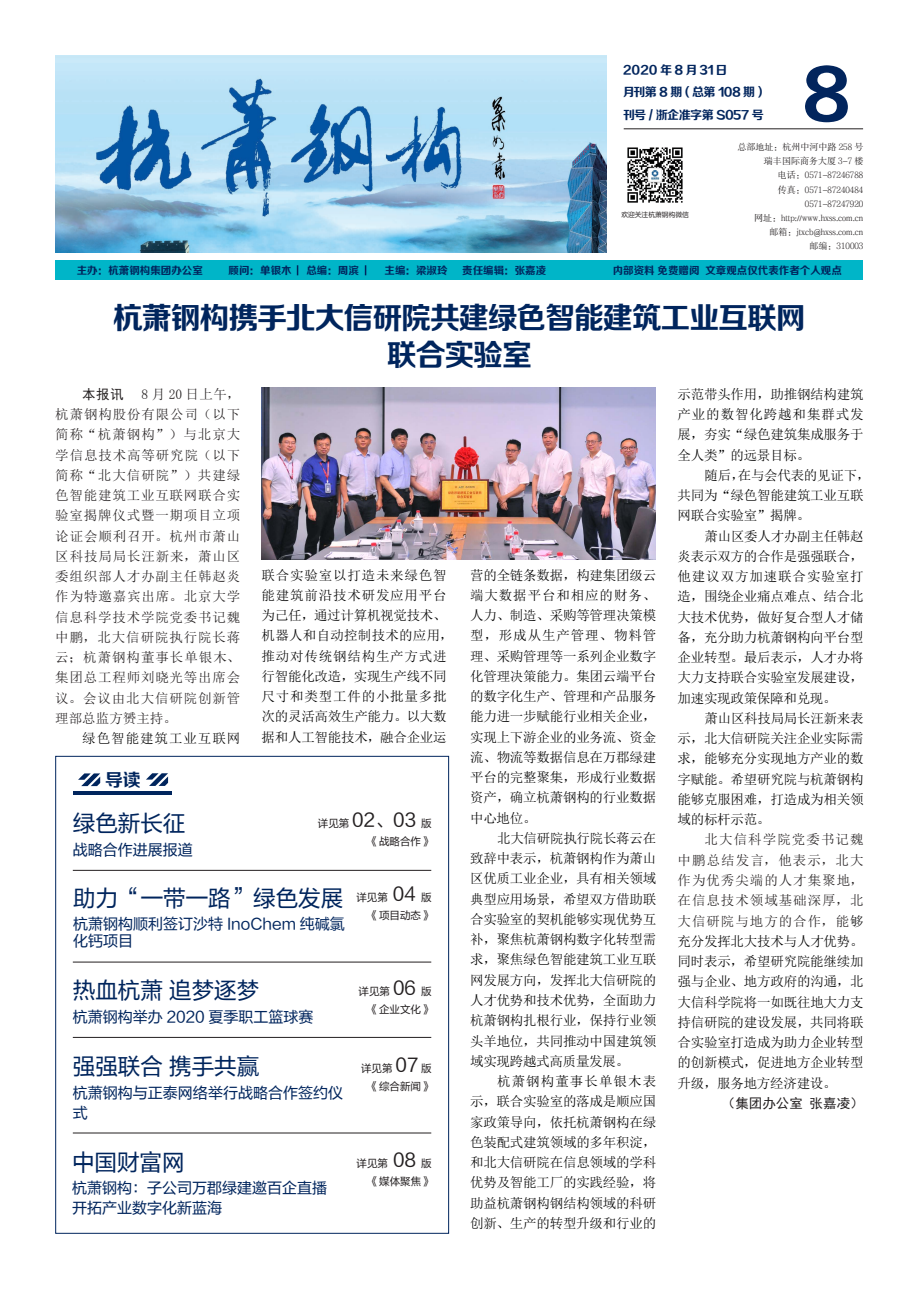
<style>
.page{position:relative;width:919px;height:1289px;background:#fff}
.page>*{position:absolute;margin:0;border:0;box-sizing:border-box;transform-origin:0 0}
.t1{font:67.5px "FZZCHJW GB1 0";color:#02255d}
.t2{font:30px/37.5px "FZZCHJW GB1 0";letter-spacing:-.04em;color:#00255d;text-align:center}
.t3{font:22.5px "FZLTHJW GB1 0";color:#00255d}
.t4{font:18px "FZLTHJW GB1 0";color:#231f20}
.t5{font:17.85px "FZZCHJW GB1 0";color:#00255d}
.t6{font:15px/19.5px "FZLTHJW GB1 0";color:#00255d}
.t7{font:13.5px/20.2px "Sim Sun";letter-spacing:-.015em;color:#000;text-align:justify}
.t8{font:13.5px/20.2px "Sim Sun";letter-spacing:.065em;color:#231f20;text-align:justify}
.t9{font:13.5px/20.2px "Sim Sun";letter-spacing:.02em;color:#000}
.t10{font:13.5px "Sim Hei";color:#231f20}
.t11{font:13.5px "Sim Sun";letter-spacing:.07em;color:#000}
.t12{font:12px/22.5px "FZZCHJW GB1 0";letter-spacing:-.04em;color:#02255d}
.t13{font:10.5px "FZZCHJW GB1 0";color:#00255d}
.t14{font:10.5px/18px "FZLTHJW GB1 0";color:#231f20;text-align:right}
.t15{font:9px/14.1px "FZSSJW GB1 0";color:#231f20;text-align:right}
.t16{font:6.75px "FZLTHJW GB1 0";color:#231f20}
.s1{color:#231f20}
.s2{font-size:10.5px}
.s3{font-size:18px}
</style>
<div class="page">
<img style="left:627px;top:147px;width:56px;height:56px">
<img style="left:55px;top:55px;width:551px;height:197px">
<hr style="left:623px;top:129px;width:240px;height:1px;background:#231f20">
<div style="left:55px;top:261px;width:808px;height:19px;background:#00b5c8"></div>
<hr style="left:73px;top:791px;width:98px;height:3px;background:#00255d">
<svg style="left:78px;top:773px;width:22px;height:13px"></svg>
<svg style="left:146px;top:773px;width:22px;height:13px"></svg>
<hr style="left:73px;top:1132px;width:358px;height:1px;background:#231f20">
<hr style="left:73px;top:870px;width:358px;height:1px;background:#231f20">
<hr style="left:73px;top:1037px;width:358px;height:1px;background:#231f20">
<hr style="left:73px;top:961px;width:358px;height:1px;background:#231f20">
<img style="left:261px;top:388px;width:394px;height:171px">
<p class="t12" style="left:622px;top:59px;width:142px">2020年8月31日<br>月刊第8期 (总第108期)刊号 / 浙企准字第 S057 号</p>
<h1 class="t1" style="left:801px;top:59px;width:51px">8</h1>
<p class="t15" style="left:737px;top:140px;width:127px">总部地址：杭州中河中路 258 号瑞丰国际商务大厦 3-7 楼<br>电话：0571-87246788<br>传真：0571-87240484<br>0571-87247920<br>网址：http://www.hxss.com.cn<br>邮箱：jtxcb@hxss.com.cn<br>邮编：310003</p>
<p class="t16" style="left:621px;top:211px;width:69px">欢迎关注杭萧钢构微信</p>
<p class="t13" style="left:77px;top:265px;width:127px">主办：杭萧钢构集团办公室</p>
<p class="t13" style="left:229px;top:265px;width:64px">顾问：单银木</p>
<p class="t13" style="left:306px;top:265px;width:54px">总编：周滨</p>
<p class="t13" style="left:384px;top:265px;width:64px">主编：梁淑玲</p>
<p class="t13" style="left:462px;top:265px;width:85px">责任编辑：张嘉凌</p>
<p class="t13" style="left:612px;top:265px;width:231px">内部资料 免费赠阅 文章观点仅代表作者个人观点</p>
<h2 class="t2" style="left:113px;top:300px;width:694px">杭萧钢构携手北大信研院共建绿色智能建筑工业互联网联合实验室</h2>
<p class="t10" style="left:82px;top:387px;width:43px">本报讯</p>
<p class="t7" style="left:677px;top:384px;width:188px">示范带头作用，助推钢结构建筑产业的数智化跨越和集群式发展，夯实“绿色建筑集成服务于全人类”的远景目标。</p>
<p class="t7" style="left:677px;top:465px;width:194px;text-align:left;text-indent:27px">随后，在与会代表的见证下，共同为“绿色智能建筑工业互联网联合实验室”揭牌。</p>
<p class="t7" style="left:677px;top:525px;width:188px;text-indent:27px">萧山区委人才办副主任韩赵炎表示双方的合作是强强联合，他建议双方加速联合实验室打造，围绕企业痛点难点、结合北大技术优势，做好复合型人才储备，充分助力杭萧钢构向平台型企业转型。最后表示，人才办将大力支持联合实验室发展建设，加速实现政策保障和兑现。</p>
<p class="t7" style="left:677px;top:708px;width:188px;text-indent:27px">萧山区科技局局长汪新来表示，北大信研院关注企业实际需求，能够充分实现地方产业的数字赋能。希望研究院与杭萧钢构能够克服困难，打造成为相关领域的标杆示范。</p>
<p class="t7" style="left:677px;top:829px;width:188px;text-indent:27px"><span class="s1">北大信科学院党委书记魏中鹏总结发言，他表示，北大作为优秀尖端的人才集聚地，在信息技术领域基础深厚，北大信研院与地方的合作，能</span>够充分发挥北大技术与人才优势。同时表示，希望研究院能继续加强与企业、地方政府的沟通，北大信科学院将一如既往地大力支持信研院的建设发展，共同将联合实验室打造成为助力企业转型的创新模式，促进地方企业转型升级，服务地方经济建设。</p>
<p class="t10" style="left:721px;top:1096px;width:143px">（集团办公室 张嘉凌）</p>
<p class="t8" style="left:55px;top:384px;width:187px;text-indent:86px">8 月 20 日上午，杭萧钢构股份有限公司（以下简称“杭萧钢构”）与北京大学信息技术高等研究院（以下简称“北大信研院”）共建绿色智能建筑工业互联网联合实验室揭牌仪式暨一期项目立项论证会顺利召开。杭州市萧山区科技局局长汪新来，萧山区委组织部人才办副主任韩赵炎作为特邀嘉宾出席。北京大学信息科学技术学院党委书记魏中鹏，北大信研院执行院长蒋云；杭萧钢构董事长单银木、集团总工程师刘晓光等出席会议。会议由北大信研院创新管理部总监方赟主持。</p>
<p class="t11" style="left:82px;top:731px;width:159px">绿色智能建筑工业互联网</p>
<p class="t9" style="left:262px;top:564px;width:193px">联合实验室以打造未来绿色智能建筑前沿技术研发应用平台为己任，通过计算机视觉技术、机器人和自动控制技术的应用，推动对传统钢结构生产方式进行智能化改造，实现生产线不同尺寸和类型工件的小批量多批次的灵活高效生产能力。以大数据和人工智能技术，融合企业运</p>
<p class="t7" style="left:470px;top:564px;width:188px">营的全链条数据，构建集团级云端大数据平台和相应的财务、人力、制造、采购等管理决策模型，形成从生产管理、物料管理、采购管理等一系列企业数字化管理决策能力。集团云端平台的数字化生产、管理和产品服务能力进一步赋能行业相关企业，实现上下游企业的业务流、资金流、物流等数据信息在万郡绿建平台的完整聚集，形成行业数据资产，确立杭萧钢构的行业数据中心地位。</p>
<p class="t7" style="left:470px;top:828px;width:188px;text-indent:27px">北大信研院执行院长蒋云在致辞中表示，杭萧钢构作为萧山区优质工业企业，具有相关领域典型应用场景，希望双方借助联合实验室的契机能够实现优势互补，聚焦杭萧钢构数字化转型需求，聚焦绿色智能建筑工业互联网发展方向，发挥北大信研院的人才优势和技术优势，全面助力杭萧钢构扎根行业，保持行业领头羊地位，共同推动中国建筑领域实现跨越式高质量发展。</p>
<p class="t7" style="left:470px;top:1071px;width:188px;text-indent:27px">杭萧钢构董事长单银木表示，联合实验室的落成是顺应国家政策导向，依托杭萧钢构在绿色装配式建筑领域的多年积淀，和北大信研院在信息领域的学科优势及智能工厂的实践经验，将助益杭萧钢构钢结构领域的科研创新、生产的转型升级和行业的</p>
<h3 class="t5" style="left:105px;top:770px;width:37px">导读</h3>
<h3 class="t4" style="left:318px;top:810px;width:115px"><span class="s2">详见第</span> 02、03 <span class="s2">版</span></h3>
<p class="t14" style="left:368px;top:833px;width:64px">《战略合作》</p>
<h3 class="t3" style="left:73px;top:811px;width:114px">绿色新长征</h3>
<p class="t6" style="left:73px;top:840px;width:121px">战略合作进展报道</p>
<p class="t14" style="left:356px;top:888px;width:77px">详见第 <span class="s3">04</span> 版《项目动态》</p>
<h3 class="t3" style="left:73px;top:885px;width:271px">助力“一带一路”绿色发展</h3>
<p class="t6" style="left:73px;top:916px;width:273px;line-height:16.5px">杭萧钢构顺利签订沙特 InoChem 纯碱氯化钙项目</p>
<h3 class="t3" style="left:73px;top:977px;width:188px">热血杭萧 追梦逐梦</h3>
<p class="t6" style="left:73px;top:1007px;width:242px">杭萧钢构举办 2020 夏季职工篮球赛</p>
<p class="t14" style="left:358px;top:983px;width:74px">详见第 <span class="s3">06</span> 版《企业文化》</p>
<h3 class="t3" style="left:73px;top:1054px;width:188px">强强联合 携手共赢</h3>
<p class="t6" style="left:73px;top:1083px;width:271px">杭萧钢构与正泰网络举行战略合作签约仪式</p>
<p class="t14" style="left:361px;top:1059px;width:72px">详见第 <span class="s3">07</span> 版《综合新闻》</p>
<h3 class="t3" style="left:72px;top:1149px;width:114px">中国财富网</h3>
<p class="t6" style="left:72px;top:1178px;width:256px">杭萧钢构：子公司万郡绿建邀百企直播开拓产业数字化新蓝海</p>
<p class="t14" style="left:356px;top:1154px;width:77px">详见第 <span class="s3">08</span> 版《媒体聚焦》</p>
</div>
